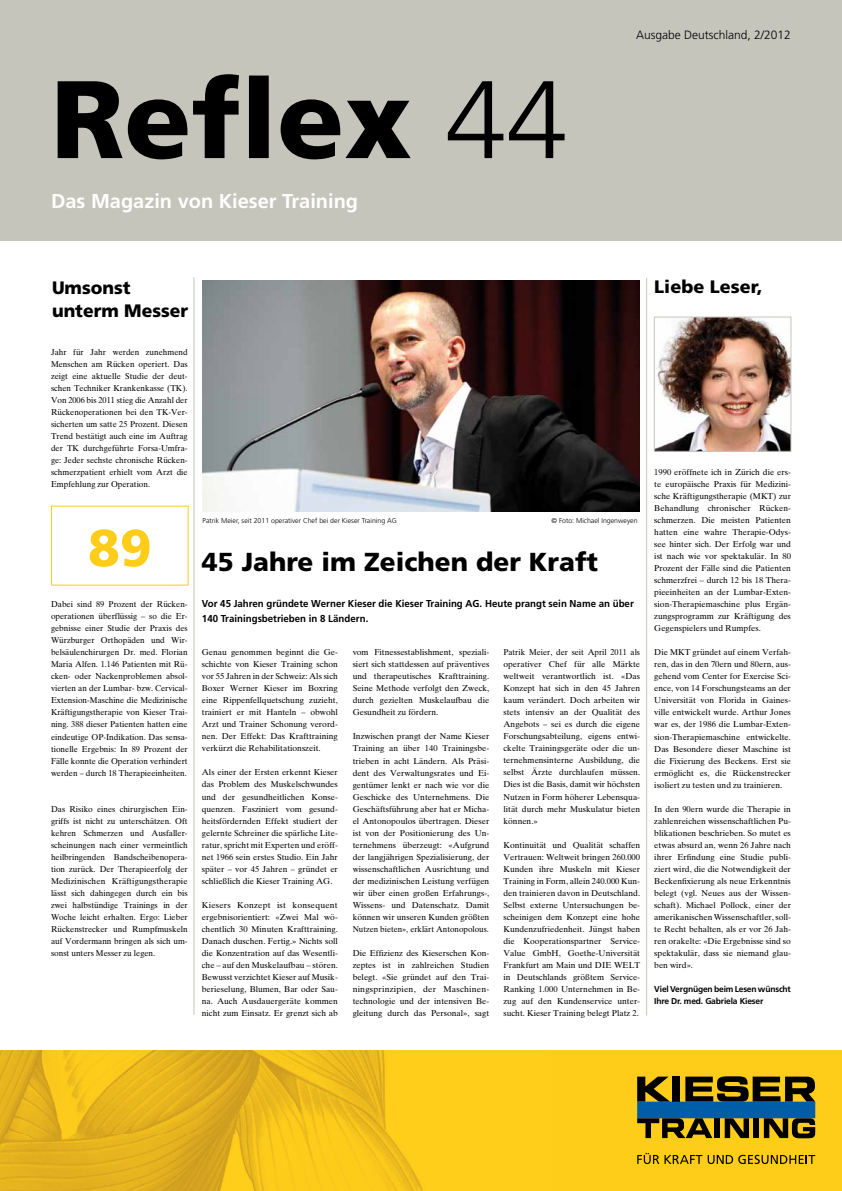
<style>
.page{position:relative;width:842px;height:1191px;background:#fff}
.page>*{position:absolute;margin:0;border:0;box-sizing:border-box;transform-origin:0 0}
.t1{font:900 110px "Frutiger LT";color:#000}
.t2{font:900 52px "Frutiger LT";color:#fecd1a}
.t3{font:900 26px "Frutiger LT";color:#000}
.t4{font:700 20px "Frutiger LT";color:#fff}
.t5{font:900 18px/23.7px "Frutiger LT";color:#000}
.t6{font:300 12px "Frutiger LT";color:#000}
.t7{font:700 10px/15px "Frutiger LT";color:#000}
.t8{font:8.5px/12px "Times Ten CE";color:#000;text-align:justify}
.t9{font:8.5px/12px "Times Ten CE";color:#000;text-align:justify;scale:.96 1}
.t10{font:700 8.5px/12px "Frutiger LT";letter-spacing:-.02em;color:#000}
.t11{font:300 7px "Frutiger LT";color:#000}
.s1{font-weight:300}
</style>
<div class="page">
<div style="left:0;top:0;width:842px;height:240px;background:#c6c5bb"></div>
<div style="left:0;top:1049px;width:842px;height:142px;background:#fecd1a"></div>
<img style="left:0;top:1049px;width:551px;height:142px">
<svg style="left:637px;top:1076px;width:32px;height:25px"></svg>
<div style="left:672px;top:1076px;width:7px;height:25px;background:#000"></div>
<svg style="left:685px;top:1076px;width:130px;height:25px"></svg>
<div style="left:714px;top:1118px;width:6px;height:20px;background:#000"></div>
<svg style="left:725px;top:1118px;width:24px;height:20px"></svg>
<div style="left:754px;top:1118px;width:5px;height:20px;background:#000"></div>
<svg style="left:637px;top:1118px;width:75px;height:20px"></svg>
<svg style="left:764px;top:1118px;width:51px;height:20px"></svg>
<div style="left:637px;top:1101px;width:178px;height:17px;background:#005ea8"></div>
<svg style="left:637px;top:1153px;width:65px;height:11px"></svg>
<svg style="left:708px;top:1154px;width:107px;height:10px"></svg>
<hr style="left:194px;top:277px;width:1px;height:737px;background:#c6c5bb">
<hr style="left:646px;top:278px;width:1px;height:737px;background:#c6c5bb">
<img style="left:656px;top:319px;width:133px;height:130px">
<div style="left:654px;top:317px;width:137px;height:134px;border:1px solid #c6c5bb"></div>
<img style="left:202px;top:280px;width:438px;height:231px">
<h1 class="t1" style="left:51px;top:53px;width:518px">Reflex <span class="s1">44</span></h1>
<h3 class="t4" style="left:51px;top:189px;width:309px">Das Magazin von Kieser Training</h3>
<h3 class="t6" style="left:636px;top:29px;width:156px">Ausgabe Deutschland, 2/2012</h3>
<h3 class="t5" style="left:52px;top:275px;width:138px">Umsonst unterm Messer</h3>
<p class="t8" style="left:51px;top:346px;width:138px">Jahr für Jahr werden zunehmend Menschen am Rücken operiert. Das zeigt eine aktuelle Studie der deut&shy;schen Techniker Krankenkasse (TK).<br>Von 2006 bis 2011 stieg die Anzahl der Rückenoperationen bei den TK-Ver&shy;sicherten um satte 25 Prozent. Diesen Trend bestätigt auch eine im Auftrag der TK durchgeführte Forsa-Umfra&shy;ge: Jeder sechste chronische Rücken&shy;schmerzpatient erhielt vom Arzt die Empfehlung zur Operation.</p>
<h2 class="t2" style="left:88px;top:516px;width:65px">89</h2>
<p class="t8" style="left:51px;top:598px;width:138px">Dabei sind 89 Prozent der Rücken&shy;operationen überflüssig – so die Er&shy;gebnisse einer Studie der Praxis des Würzburger Orthopäden und Wir&shy;belsäulenchirurgen Dr. med. Florian Maria Alfen. 1.146 Patienten mit Rü&shy;cken- oder Nackenproblemen absol&shy;vierten an der Lumbar- bzw. Cervical-Extension-Maschine die Medizinische Kräftigungstherapie von Kieser Trai&shy;ning. 388 dieser Patienten hatten eine eindeutige OP-Indikation. Das sensa&shy;tionelle Ergebnis: In 89 Prozent der Fälle konnte die Operation verhindert werden – durch 18 Therapieeinheiten.</p>
<p class="t8" style="left:51px;top:802px;width:138px">Das Risiko eines chirurgischen Ein&shy;griffs ist nicht zu unterschätzen. Oft kehren Schmerzen und Ausfaller&shy;scheinungen nach einer vermeintlich heilbringenden Bandscheibenopera&shy;tion zurück. Der Therapieerfolg der Medizinischen Kräftigungstherapie lässt sich dahingegen durch ein bis zwei halbstündige Trainings in der Woche leicht erhalten. Ergo: Lieber Rückenstrecker und Rumpfmuskeln auf Vordermann bringen als sich um&shy;sonst unters Messer zu legen.</p>
<p class="t11" style="left:203px;top:517px;width:196px">Patrik Meier, seit 2011 operativer Chef bei der Kieser Training AG</p>
<p class="t11" style="left:551px;top:517px;width:88px">© Foto: Michael Ingenweyen</p>
<h3 class="t3" style="left:202px;top:546px;width:398px">45 Jahre im Zeichen der Kraft</h3>
<p class="t7" style="left:202px;top:596px;width:433px">Vor 45 Jahren gründete Werner Kieser die Kieser Training AG. Heute prangt sein Name an über<br>140 Trainingsbetrieben in 8 Ländern.</p>
<p class="t8" style="left:202px;top:646px;width:138px">Genau genommen beginnt die Ge&shy;schichte von Kieser Training schon vor 55 Jahren in der Schweiz: Als sich Boxer Werner Kieser im Boxring eine Rippenfellquetschung zuzieht, trainiert er mit Hanteln – obwohl Arzt und Trainer Schonung verord&shy;nen. Der Effekt: Das Krafttraining verkürzt die Rehabilitationszeit.</p>
<p class="t8" style="left:202px;top:766px;width:138px">Als einer der Ersten erkennt Kieser das Problem des Muskelschwundes und der gesundheitlichen Konse&shy;quenzen. Fasziniert vom gesund&shy;heitsfördernden Effekt studiert der gelernte Schreiner die spärliche Lite&shy;ratur, spricht mit Experten und eröff&shy;net 1966 sein erstes Studio. Ein Jahr später – vor 45 Jahren – gründet er schließlich die Kieser Training AG.</p>
<p class="t8" style="left:202px;top:898px;width:138px">Kiesers Konzept ist konsequent ergebnisorientiert: «Zwei Mal wö&shy;chentlich 30 Minuten Krafttraining.<br>Danach duschen. Fertig.» Nichts soll die Konzentration auf das Wesentli&shy;che – auf den Muskelaufbau – stören.<br>Bewusst verzichtet Kieser auf Musik&shy;berieselung, Blumen, Bar oder Sau&shy;na. Auch Ausdauergeräte kommen nicht zum Einsatz. Er grenzt sich ab</p>
<p class="t8" style="left:353px;top:646px;width:138px">vom Fitnessestablishment, speziali&shy;siert sich stattdessen auf präventives und therapeutisches Krafttraining.<br>Seine Methode verfolgt den Zweck, durch gezielten Muskelaufbau die Gesundheit zu fördern.</p>
<p class="t8" style="left:353px;top:730px;width:138px">Inzwischen prangt der Name Kieser Training an über 140 Trainingsbe&shy;trieben in acht Ländern. Als Präsi&shy;dent des Verwaltungsrates und Ei&shy;gentümer lenkt er nach wie vor die Geschicke des Unternehmens. Die Geschäftsführung aber hat er Micha&shy;el Antonopoulos übertragen. Dieser ist von der Positionierung des Un&shy;ternehmens überzeugt: «Aufgrund der langjährigen Spezialisierung, der wissenschaftlichen Ausrichtung und der medizinischen Leistung verfügen wir über einen großen Erfahrungs-, Wissens- und Datenschatz. Damit können wir unseren Kunden größten Nutzen bieten», erklärt Antonopolous.</p>
<p class="t8" style="left:353px;top:946px;width:138px">Die Effizienz des Kieserschen Kon&shy;zeptes ist in zahlreichen Studien belegt. «Sie gründet auf den Trai&shy;ningsprinzipien, der Maschinen&shy;technologie und der intensiven Be&shy;gleitung durch das Personal», sagt</p>
<p class="t9" style="left:503px;top:646px;width:144px">Patrik Meier, der seit April 2011 als operativer Chef für alle Märkte weltweit verantwortlich ist. «Das Konzept hat sich in den 45 Jahren kaum verändert. Doch arbeiten wir stets intensiv an der Qualität des Angebots – sei es durch die eigene Forschungsabteilung, eigens entwi&shy;ckelte Trainingsgeräte oder die un&shy;ternehmensinterne Ausbildung, die selbst Ärzte durchlaufen müssen.<br>Dies ist die Basis, damit wir höchsten Nutzen in Form höherer Lebensqua&shy;lität durch mehr Muskulatur bieten können.»</p>
<p class="t8" style="left:503px;top:838px;width:138px">Kontinuität und Qualität schaffen Vertrauen: Weltweit bringen 260.000<br>Kunden ihre Muskeln mit Kieser Training in Form, allein 240.000 Kun&shy;den trainieren davon in Deutschland.<br>Selbst externe Untersuchungen be&shy;scheinigen dem Konzept eine hohe Kundenzufriedenheit. Jüngst haben die Kooperationspartner Service-Value GmbH, Goethe-Universität Frankfurt am Main und DIE WELT in Deutschlands größtem Service-Ranking 1.000 Unternehmen in Be&shy;zug auf den Kundenservice unter&shy;sucht. Kieser Training belegt Platz 2.</p>
<h3 class="t5" style="left:654px;top:275px;width:110px">Liebe Leser,</h3>
<p class="t8" style="left:654px;top:466px;width:138px">1990 eröffnete ich in Zürich die ers&shy;te europäische Praxis für Medizini&shy;sche Kräftigungstherapie (MKT) zur Behandlung chronischer Rücken&shy;schmerzen. Die meisten Patienten hatten eine wahre Therapie-Odys&shy;see hinter sich. Der Erfolg war und ist nach wie vor spektakulär. In 80<br>Prozent der Fälle sind die Patienten schmerzfrei – durch 12 bis 18 Thera&shy;pieeinheiten an der Lumbar-Exten&shy;sion-Therapiemaschine plus Ergän&shy;zungsprogramm zur Kräftigung des Gegenspielers und Rumpfes.</p>
<p class="t8" style="left:654px;top:646px;width:138px">Die MKT gründet auf einem Verfah&shy;ren, das in den 70ern und 80ern, aus&shy;gehend vom Center for Exercise Sci&shy;ence, von 14 Forschungsteams an der Universität von Florida in Gaines&shy;ville entwickelt wurde. Arthur Jones war es, der 1986 die Lumbar-Exten&shy;sion-Therapiemaschine entwickelte.<br>Das Besondere dieser Maschine ist die Fixierung des Beckens. Erst sie ermöglicht es, die Rückenstrecker isoliert zu testen und zu trainieren.</p>
<p class="t8" style="left:654px;top:802px;width:138px">In den 90ern wurde die Therapie in zahlenreichen wissenschaftlichen Pu&shy;blikationen beschrieben. So mutet es etwas absurd an, wenn 26 Jahre nach ihrer Erfindung eine Studie publi&shy;ziert wird, die die Notwendigkeit der Beckenfixierung als neue Erkenntnis belegt (vgl. Neues aus der Wissen&shy;schaft). Michael Pollock, einer der amerikanischen Wissenschaftler, soll&shy;te Recht behalten, als er vor 26 Jah&shy;ren orakelte: «Die Ergebnisse sind so spektakulär, dass sie niemand glau&shy;ben wird».</p>
<p class="t10" style="left:654px;top:982px;width:138px">Viel Vergnügen beim Lesen wünscht<br>Ihre Dr. med. Gabriela Kieser</p>
</div>
